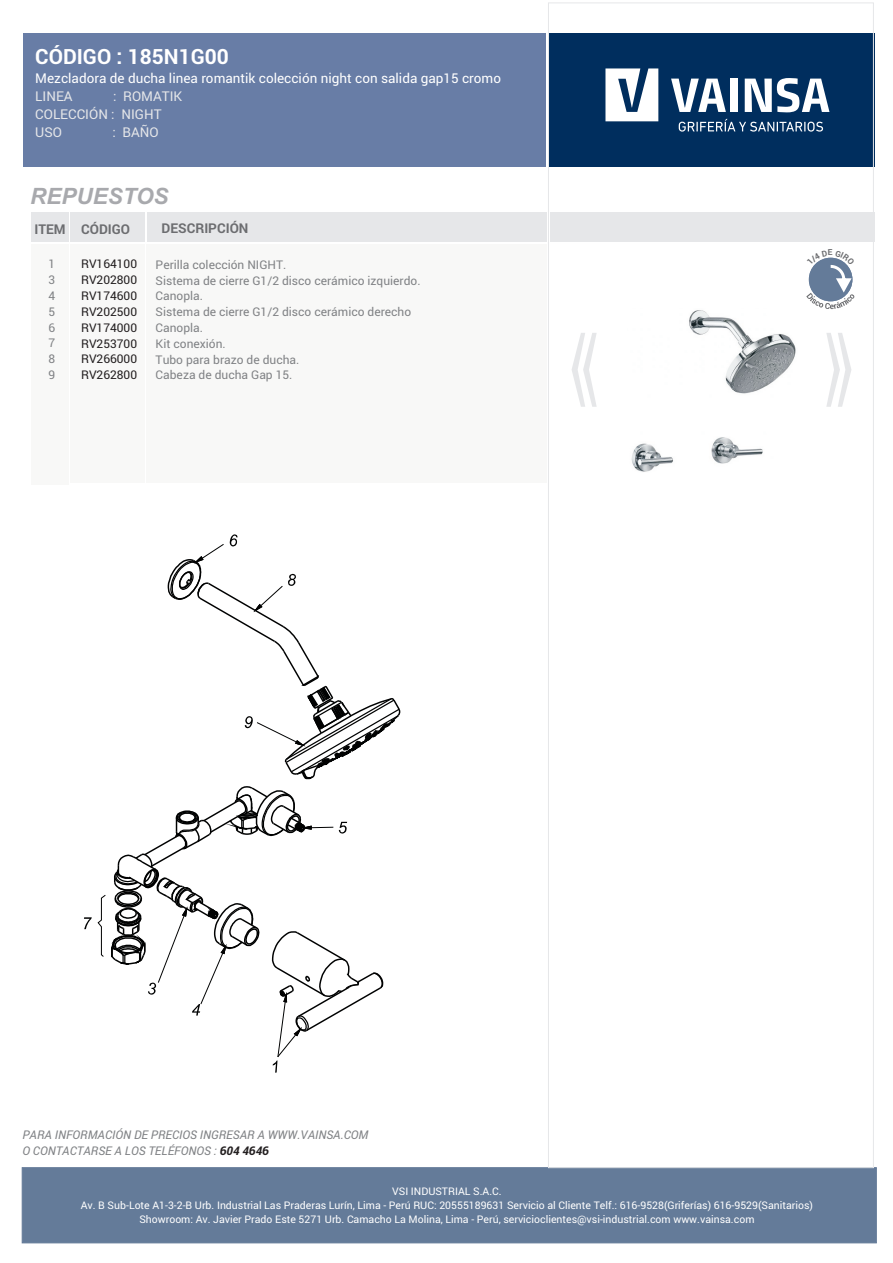
<style>
.page{position:relative;width:893px;height:1263px;background:#fff}
.page>*{position:absolute;margin:0;border:0;box-sizing:border-box;transform-origin:0 0}
.t1{font:166.2px "Arial";color:#e6e7e9;scale:.36 1}
.t2{font:italic 700 22.5px "Arial";color:#a8a9ad}
.t3{font:700 21px "Roboto";color:#fff}
.t4{font:13.5px "Roboto";color:#fff}
.t5{font:13.5px/17.9px "Roboto";color:#e6e7e9}
.t6{font:700 13.5px "Roboto";color:#6c6d70}
.t7{font:12px/15.8px "Roboto";color:#808285;text-align:justify}
.t8{font:italic 12px/15.9px "Roboto";color:#808285}
.t9{font:12px/15.8px "Roboto";color:#231f20;text-align:justify}
.t10{font:10.5px/13.8px "Roboto";color:#fff;text-align:center}
.s1{font-weight:700;color:#231f20}
</style>
<div class="page">
<div style="left:147px;top:213px;width:400px;height:29px;background:#e6e7e9"></div>
<div style="left:71px;top:213px;width:74px;height:29px;background:#e6e7e9"></div>
<div style="left:32px;top:213px;width:37px;height:29px;background:#e6e7e9"></div>
<div style="left:146px;top:244px;width:401px;height:238px;background:#f8f8f7"></div>
<div style="left:549px;top:34px;width:326px;height:133px;background:#002e5e"></div>
<svg style="left:605px;top:68px;width:53px;height:53px"></svg>
<svg style="left:671px;top:79px;width:55px;height:33px"></svg>
<div style="left:730px;top:79px;width:8px;height:33px;background:#fff"></div>
<svg style="left:745px;top:78px;width:84px;height:34px"></svg>
<svg style="left:679px;top:119px;width:144px;height:13px"></svg>
<div style="left:23px;top:34px;width:522px;height:133px;background:#687da6"></div>
<div style="left:70px;top:244px;width:75px;height:239px;background:#f8f8f7"></div>
<div style="left:32px;top:244px;width:37px;height:241px;background:#f8f8f7"></div>
<div style="left:22px;top:1167px;width:855px;height:76px;background:#647b99"></div>
<div style="left:550px;top:213px;width:325px;height:29px;background:#e6e7e9"></div>
<img style="left:631px;top:310px;width:165px;height:162px">
<svg style="left:84px;top:534px;width:317px;height:539px"></svg>
<svg style="left:806px;top:257px;width:49px;height:52px"></svg>
<h3 class="t3" style="left:35px;top:42px;width:195px">CÓDIGO : 185N1G00</h3>
<p class="t4" style="left:35px;top:69px;width:467px">Mezcladora de ducha linea romantik colección night con salida gap15 cromo</p>
<p class="t5" style="left:35px;top:87px;width:39px">LINEA</p>
<p class="t5" style="left:35px;top:87px;width:149px;text-indent:78px">: ROMATIK<br>COLECCIÓN : NIGHT<br>USO</p>
<p class="t5" style="left:112px;top:123px;width:48px">: BAÑO</p>
<h2 class="t2" style="left:30px;top:187px;width:140px">REPUESTOS</h2>
<p class="t6" style="left:34px;top:219px;width:97px">ITEM CÓDIGO</p>
<p class="t6" style="left:162px;top:219px;width:88px">DESCRIPCIÓN</p>
<p class="t7" style="left:49px;top:256px;width:8px">1<br>3<br>4<br>5<br>6<br>7<br>8<br>9</p>
<p class="t7" style="left:156px;top:256px;width:132px">Perilla colección NIGHT.</p>
<p class="t7" style="left:156px;top:272px;width:266px;text-align:left">Sistema de cierre G1/2 disco cerámico izquierdo.<br>Canopla.<br>Sistema de cierre G1/2 disco cerámico derecho<br>Canopla.<br>Kit conexión.<br>Tubo para brazo de ducha.<br>Cabeza de ducha Gap 15.</p>
<p class="t9" style="left:81px;top:256px;width:58px">RV164100<br>RV202800<br>RV174600<br>RV202500<br>RV174000<br>RV253700<br>RV266000<br>RV262800</p>
<h1 class="t1" style="left:822px;top:292px;width:94px">»</h1>
<p class="t8" style="left:22px;top:1126px;width:348px">PARA INFORMACIÓN DE PRECIOS INGRESAR A WWW.VAINSA.COM<br>O CONTACTARSE A LOS TELÉFONOS : <span class="s1">604 4646</span></p>
<p class="t10" style="left:81px;top:1184px;width:734px">VSI INDUSTRIAL S.A.C.<br>Av. B Sub-Lote A1-3-2-B Urb. Industrial Las Praderas Lurín, Lima - Perú RUC: 20555189631 Servicio al Cliente Telf.: 616-9528(Griferías) 616-9529(Sanitarios)<br>Showroom: Av. Javier Prado Este 5271 Urb. Camacho La Molina, Lima - Perú, servicioclientes@vsi-industrial.com www.vainsa.com</p>
</div>
